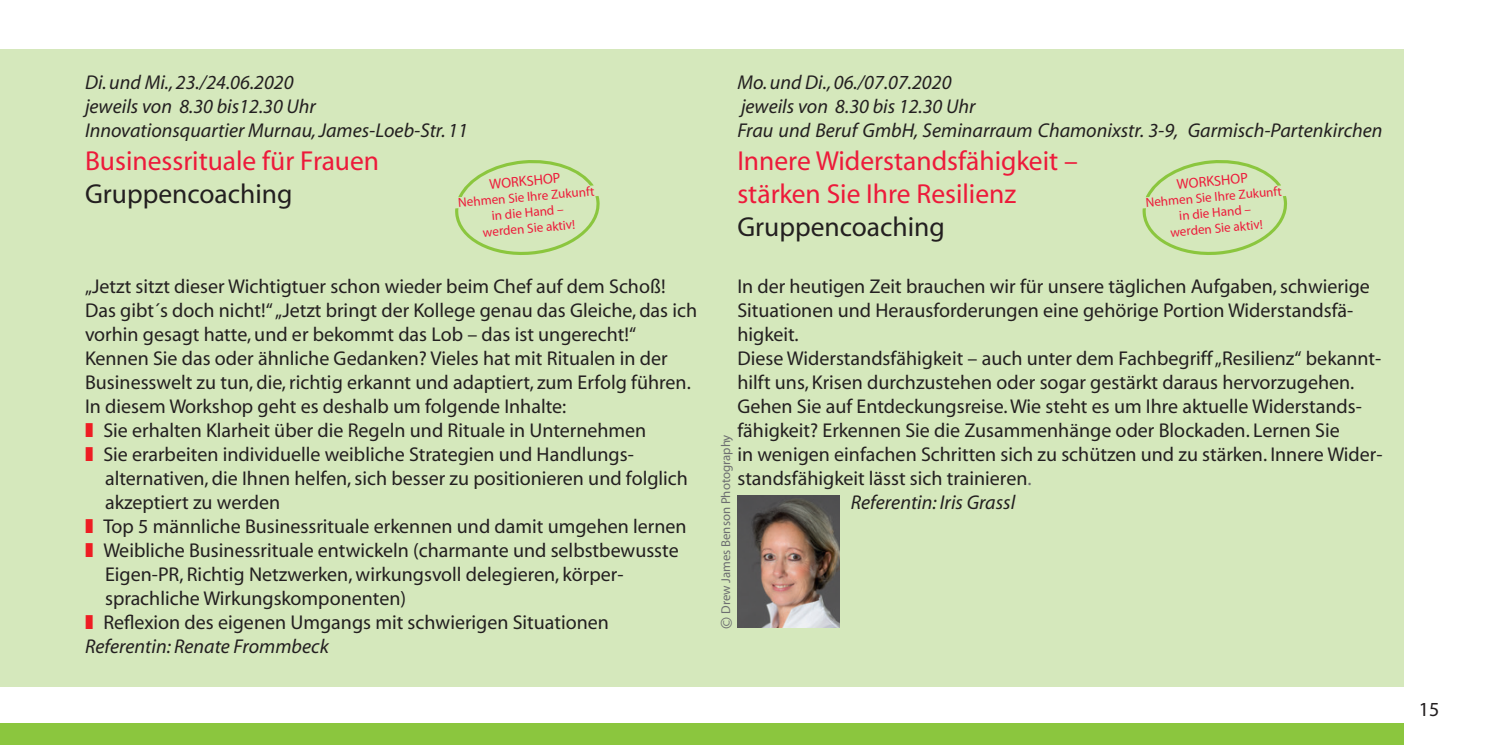
<style>
.page{position:relative;width:1489px;height:745px;background:#fff}
.page>*{position:absolute;margin:0;border:0;box-sizing:border-box;transform-origin:0 0}
.t1{font:27.5px/33px "Myriad MM 400 600";color:#ed1a3a}
.t2{font:27.5px "Myriad MM 400 600";color:#231f20}
.t3{font:20px/24px "Myriad MM 400 600";color:#231f20}
.t4{font:20px/24px "Myriad MM It 400 600";color:#231f20}
.t5{font:14.25px "Myriad MM 400 600";color:#ed1a3a}
.t6{font:13.25px/15.8px "Myriad MM 400 600";color:#ed1a3a;text-align:center}
.t7{font:12.75px "Myriad MM 400 600";color:#6c6d70}
.s1{color:#ee1d23}
.s2{color:#6c6d70}
.s3{font-size:17.75px}
</style>
<div class="page">
<div style="left:0;top:50px;width:1403px;height:636px;background:#d5e8bc"></div>
<div style="left:0;top:723px;width:1403px;height:21px;background:#8bc63e"></div>
<img style="left:737px;top:495px;width:102px;height:132px">
<svg style="left:1142px;top:160px;width:145px;height:95px"></svg>
<svg style="left:455px;top:160px;width:145px;height:95px"></svg>
<p class="t4" style="left:85px;top:71px;width:384px">Di. und Mi., 23./24.06.2020<br>jeweils von 8.30 bis12.30 Uhr<br>Innovationsquartier Murnau, James-Loeb-Str. 11</p>
<h1 class="t1" style="left:85px;top:145px;width:295px">Businessrituale für Frauen</h1>
<h1 class="t2" style="left:85px;top:180px;width:209px">Gruppencoaching</h1>
<p class="t5" style="left:489px;top:177px;width:73px;rotate:-5deg">WORKSHOP</p>
<p class="t6" style="left:457px;top:195px;width:138px;rotate:-5deg">Nehmen Sie Ihre Zukunft in die Hand –<br>werden Sie aktiv!</p>
<p class="t3" style="left:85px;top:275px;width:613px">„Jetzt sitzt dieser Wichtigtuer schon wieder beim Chef auf dem Schoß!<br>Das gibt´s doch nicht!“ „Jetzt bringt der Kollege genau das Gleiche, das ich vorhin gesagt hatte, und er bekommt das Lob – das ist ungerecht!“ Kennen Sie das oder ähnliche Gedanken? Vieles hat mit Ritualen in der Businesswelt zu tun, die, richtig erkannt und adaptiert, zum Erfolg führen.<br>In diesem Workshop geht es deshalb um folgende Inhalte:<br><span class="s1">❚</span> Sie erhalten Klarheit über die Regeln und Rituale in Unternehmen<br><span class="s1">❚</span> Sie erarbeiten individuelle weibliche Strategien und Handlungs-</p>
<p class="t3" style="left:105px;top:467px;width:584px">alternativen, die Ihnen helfen, sich besser zu positionieren und folglich</p>
<p class="t3" style="left:105px;top:491px;width:177px">akzeptiert zu werden</p>
<p class="t3" style="left:85px;top:515px;width:603px"><span class="s1">❚</span> Top 5 männliche Businessrituale erkennen und damit umgehen lernen</p>
<p class="t3" style="left:85px;top:539px;width:595px"><span class="s1">❚</span> Weibliche Businessrituale entwickeln (charmante und selbstbewusste</p>
<p class="t3" style="left:105px;top:563px;width:520px">Eigen-PR, Richtig Netzwerken, wirkungsvoll delegieren, körper-</p>
<p class="t3" style="left:105px;top:587px;width:302px">sprachliche Wirkungskomponenten)</p>
<p class="t3" style="left:85px;top:611px;width:525px"><span class="s1">❚</span> Reflexion des eigenen Umgangs mit schwierigen Situationen</p>
<p class="t4" style="left:85px;top:635px;width:245px">Referentin: Renate Frommbeck</p>
<p class="t4" style="left:737px;top:71px;width:646px">Mo. und Di., 06./07.07.2020<br>jeweils von 8.30 bis 12.30 Uhr<br>Frau und Beruf GmbH, Seminarraum Chamonixstr. 3-9, Garmisch-Partenkirchen</p>
<h1 class="t1" style="left:737px;top:145px;width:342px">Innere Widerstandsfähigkeit – stärken Sie Ihre Resilienz</h1>
<h1 class="t2" style="left:737px;top:213px;width:209px">Gruppencoaching</h1>
<p class="t3" style="left:737px;top:275px;width:646px">In der heutigen Zeit brauchen wir für unsere täglichen Aufgaben, schwierige Situationen und Herausforderungen eine gehörige Portion Widerstandsfä&shy;higkeit.<br>Diese Widerstandsfähigkeit – auch unter dem Fachbegriff „Resilienz“ bekannt&shy;hilft uns, Krisen durchzustehen oder sogar gestärkt daraus hervorzugehen.<br>Gehen Sie auf Entdeckungsreise. Wie steht es um Ihre aktuelle Widerstands&shy;fähigkeit? Erkennen Sie die Zusammenhänge oder Blockaden. Lernen Sie<br>in wenigen einfachen Schritten sich zu schützen und zu stärken. Innere Wider&shy;standsfähigkeit lässt sich trainieren<span class="s2">.</span></p>
<p class="t4" style="left:850px;top:491px;width:166px">Referentin: Iris Grassl</p>
<p class="t5" style="left:1176px;top:177px;width:73px;rotate:-5deg">WORKSHOP</p>
<p class="t6" style="left:1144px;top:195px;width:138px;rotate:-5deg">Nehmen Sie Ihre Zukunft in die Hand –<br>werden Sie aktiv!</p>
<p class="t7" style="left:719px;top:628px;width:196px;rotate:-90deg"><span class="s3">©</span> Drew James Benson Photography</p>
<p class="t3" style="left:1418px;top:697px;width:22px">15</p>
</div>
